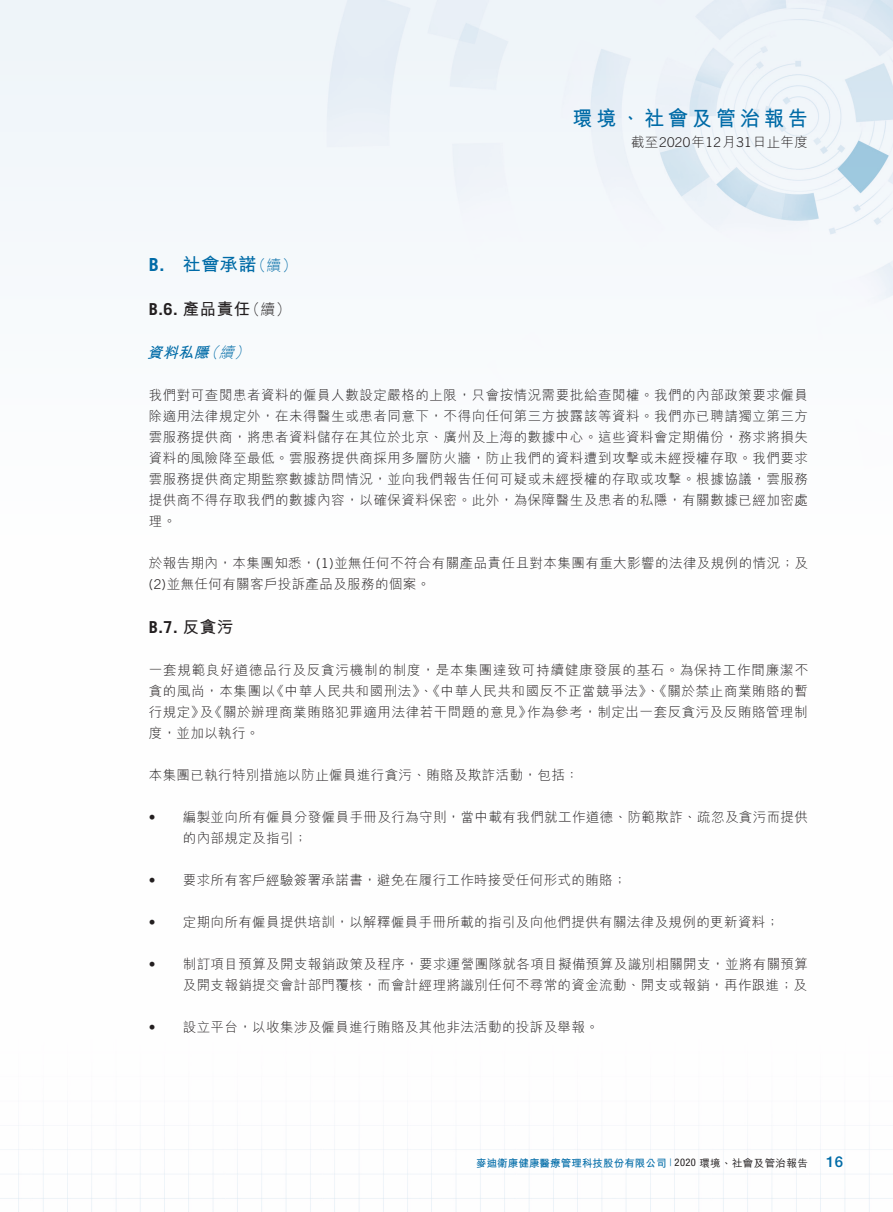
<style>
.page{position:relative;width:893px;height:1212px;background:#fff}
.page>*{position:absolute;margin:0;border:0;box-sizing:border-box;transform-origin:0 0}
.t1{font:700 21px "M Hei HK";letter-spacing:.2em;color:#006ba7;scale:.95 1}
.t2{font:700 18px "M Hei HK";color:#006ba7}
.t3{font:700 18px "Trade Gothic LT Std";color:#006ba7}
.t4{font:700 16.5px "Trade Gothic LT Std";color:#231f20}
.t5{font:italic 700 15px "M Hei HK";color:#006ba7}
.t6{font:300 15px "M Hei HK";color:#006ba7}
.t7{font:300 15px "M Hei HK";color:#231f20}
.t8{font:500 15px "Helvetica Neue LT Std";color:#006ba7}
.t9{font:italic 300 15px "M Hei HK";color:#006ba7}
.t10{font:300 13.5px/21px "M Hei HK";letter-spacing:.03em;color:#231f20;text-align:justify}
.t11{font:300 13.5px/21px "M Hei HK";letter-spacing:.065em;color:#231f20;text-align:right}
.t12{font:300 13.5px "Trade Gothic LT Std";color:#231f20}
.t13{font:700 10.5px "M Hei HK";letter-spacing:.01em;color:#006ba7}
.s1{font-family:"Trade Gothic LT Std"}
.s2{font-family:"M Hei HK"}
.s3{font-weight:300}
.s4{font-family:"Helvetica Neue LT Std";font-weight:300;font-stretch:condensed}
.s5{font-family:"Helvetica Neue LT Std";font-weight:400;font-stretch:condensed;color:#231f20}
.s6{font-weight:500;color:#231f20}
</style>
<div class="page">
<img style="left:0;top:0;width:893px;height:1212px">
<h2 class="t3" style="left:149px;top:254px;width:17px">.B</h2>
<h2 class="t2" style="left:183px;top:252px;width:75px">社會承諾</h2>
<p class="t6" style="left:251px;top:258px;width:47px">（續(</p>
<h1 class="t1" style="left:572px;top:103px;width:249px">環境、社會及管治報告</h1>
<p class="t10" style="left:631px;top:132px;width:178px">截至<span class="s1">2020</span>年<span class="s1">12</span>月<span class="s1">31</span>日止年度</p>
<p class="t4" style="left:149px;top:299px;width:103px">B.6. <span class="s2">產品責任</span></p>
<p class="t9" style="left:234px;top:345px;width:20px">(</p>
<p class="t7" style="left:245px;top:302px;width:47px">（續(</p>
<p class="t5" style="left:147px;top:342px;width:92px">資料私隱<span class="s3">續</span></p>
<p class="t9" style="left:203px;top:345px;width:20px">（</p>
<p class="t10" style="left:149px;top:385px;width:661px">我們對可查閱患者資料的僱員人數設定嚴格的上限，只會按情況需要批給查閱權。我們的內部政策要求僱員除適用法律規定外，在未得醫生或患者同意下，不得向任何第三方披露該等資料。我們亦已聘請獨立第三方雲服務提供商，將患者資料儲存在其位於北京、廣州及上海的數據中心。這些資料會定期備份，務求將損失資料的風險降至最低。雲服務提供商採用多層防火牆，防止我們的資料遭到攻擊或未經授權存取。我們要求雲服務提供商定期監察數據訪問情況，並向我們報告任何可疑或未經授權的存取或攻擊。根據協議，雲服務提供商不得存取我們的數據內容，以確保資料保密。此外，為保障醫生及患者的私隱，有關數據已經加密處理。</p>
<p class="t10" style="left:149px;top:553px;width:661px">於報告期內，本集團知悉， <span class="s1">)1(</span> 並無任何不符合有關產品責任且對本集團有重大影響的法律及規例的情況；及<br><span class="s1">)2(</span> 並無任何有關客戶投訴產品及服務的個案。</p>
<p class="t4" style="left:149px;top:617px;width:86px">B.7. <span class="s2">反貪污</span></p>
<p class="t11" style="left:149px;top:659px;width:661px">一套規範良好道德品行及反貪污機制的制度，是本集團達致可持續健康發展的基石。為保持工作間廉潔不《中華人民共和國刑法》、《中華人民共和國反不正當競爭法》、《關於禁止商業賄賂的暫</p>
<p class="t10" style="left:149px;top:680px;width:128px">貪的風尚，本集團以</p>
<p class="t10" style="left:527px;top:701px;width:282px">作為參考，制定出一套反貪污及反賄賂管理制</p>
<p class="t10" style="left:149px;top:701px;width:384px">行規定》《關於辦理商業賄賂犯罪適用法律若干問題的意見》</p>
<p class="t10" style="left:149px;top:701px;width:112px;text-align:center">及<br>度，並加以執行。</p>
<p class="t10" style="left:149px;top:764px;width:431px">本集團已執行特別措施以防止僱員進行貪污、賄賂及欺詐活動，包括：</p>
<p class="t10" style="left:183px;top:806px;width:627px">編製並向所有僱員分發僱員手冊及行為守則，當中載有我們就工作道德、防範欺詐、疏忽及貪污而提供</p>
<p class="t12" style="left:149px;top:809px;width:8px">•</p>
<p class="t12" style="left:149px;top:872px;width:8px">•</p>
<p class="t12" style="left:149px;top:914px;width:8px">•</p>
<p class="t12" style="left:149px;top:956px;width:8px">•</p>
<p class="t12" style="left:149px;top:1019px;width:8px">•</p>
<p class="t10" style="left:183px;top:827px;width:126px">的內部規定及指引;</p>
<p class="t10" style="left:183px;top:869px;width:445px">要求所有客戶經驗簽署承諾書，避免在履行工作時接受任何形式的賄賂;</p>
<p class="t10" style="left:183px;top:911px;width:598px">定期向所有僱員提供培訓，以解釋僱員手冊所載的指引及向他們提供有關法律及規例的更新資料;</p>
<p class="t10" style="left:183px;top:953px;width:627px">制訂項目預算及開支報銷政策及程序，要求運營團隊就各項目擬備預算及識別相關開支，並將有關預算</p>
<p class="t10" style="left:183px;top:974px;width:626px">及開支報銷提交會計部門覆核，而會計經理將識別任何不尋常的資金流動、開支或報銷，再作跟進；及</p>
<p class="t10" style="left:183px;top:1016px;width:417px">設立平台，以收集涉及僱員進行賄賂及其他非法活動的投訴及舉報。</p>
<p class="t13" style="left:476px;top:1155px;width:333px">麥迪衛康健康醫療管理科技股份有限公司 <span class="s4">|</span> <span class="s5">2020</span> <span class="s6">環境、社會及管治報告</span></p>
<p class="t8" style="left:826px;top:1153px;width:19px">16</p>
</div>
